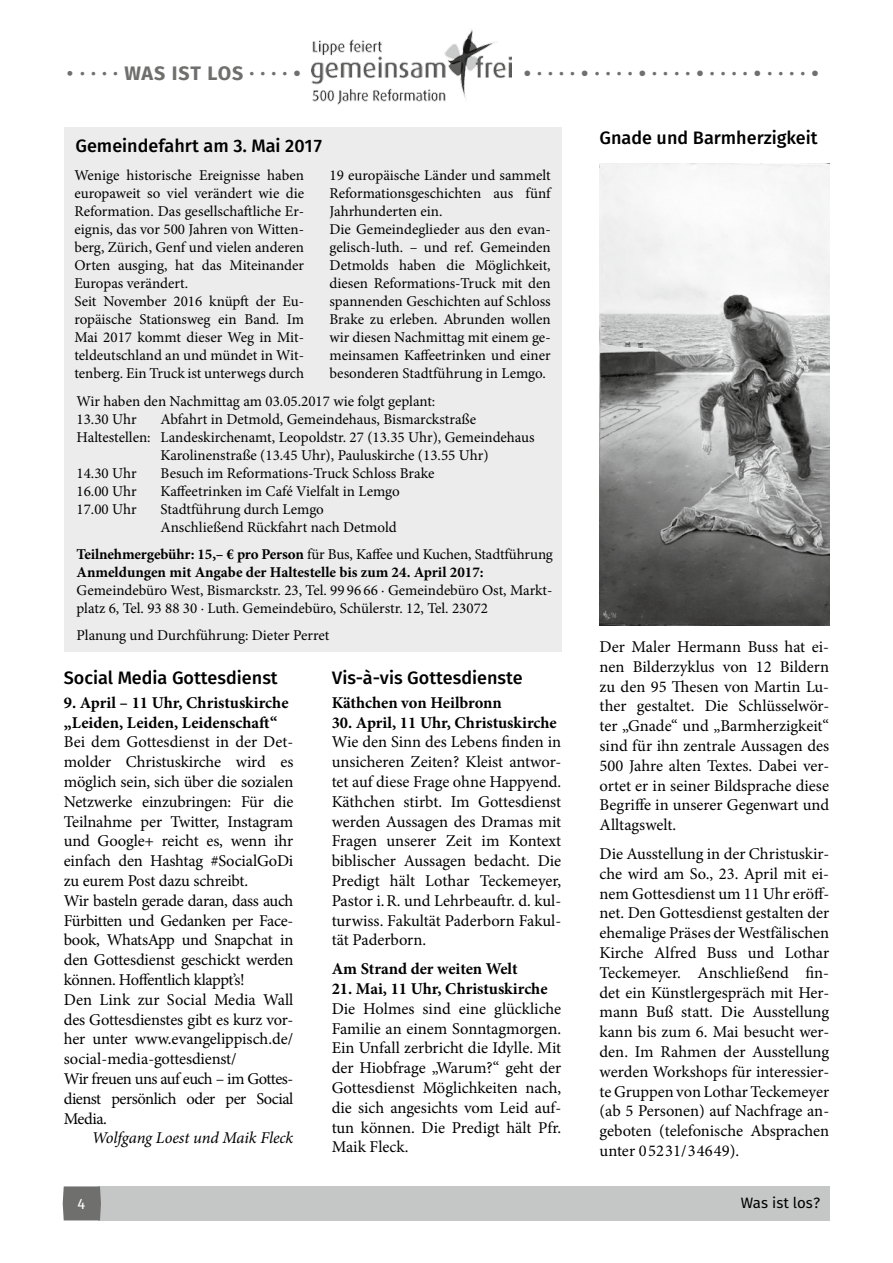
<style>
.page{position:relative;width:893px;height:1263px;background:#fff}
.page>*{position:absolute;margin:0;border:0;box-sizing:border-box;transform-origin:0 0}
.t1{font:700 19.5px "Fira Sans OT";letter-spacing:.05em;color:#6f6f6e}
.t2{font:18px "Fira Sans OT Medium";color:#000}
.t3{font:16.5px/19.8px "Minion Pro";letter-spacing:-.01em;color:#000;text-align:justify}
.t4{font:700 16.5px/19.8px "Minion Pro";color:#000}
.t5{font:italic 16.5px "Minion Pro";letter-spacing:-.01em;color:#000}
.t6{font:15px/18px "Minion Pro";color:#000}
.t7{font:700 15px/18px "Minion Pro";color:#000}
.t8{font:15px "Fira Sans OT";color:#000}
.t9{font:15px "Fira Sans OT";color:#fff}
.s1{font-weight:400}
</style>
<div class="page">
<div style="left:98px;top:1186px;width:731px;height:34px;background:#c5c6c6"></div>
<svg style="left:63px;top:1186px;width:38px;height:34px"></svg>
<div style="left:64px;top:128px;width:497px;height:524px;background:#ececed"></div>
<img style="left:311px;top:29px;width:201px;height:75px">
<img style="left:600px;top:164px;width:229px;height:461px">
<p class="t1" style="left:66px;top:59px;width:754px"><span class="s1">•</span> · · · · WAS IST LOS · · · · • · · · · • · · · · • · · · · • · · · · • · · · · • · · · · • · · · · • · · · · • · · · · •</p>
<p class="t2" style="left:75px;top:133px;width:248px">Gemeindefahrt am 3. Mai 2017</p>
<p class="t6" style="left:74px;top:167px;width:231px">Wenige historische Ereignisse haben europaweit so viel verändert wie die Reformation. Das gesellschaftliche Er&shy;eignis, das vor 500 Jahren von Witten&shy;berg, Zürich, Genf und vielen anderen Orten ausging, hat das Miteinander Europas verändert.<br>Seit November 2016 knüpft der Eu&shy;ropäische Stationsweg ein Band. Im Mai 2017 kommt dieser Weg in Mit&shy;teldeutschland an und mündet in Wit&shy;tenberg. Ein Truck ist unterwegs durch</p>
<p class="t6" style="left:330px;top:167px;width:223px">19 europäische Länder und sammelt Reformationsgeschichten aus fünf Jahrhunderten ein.<br>Die Gemeindeglieder aus den evan&shy;gelisch-luth. – und ref. Gemeinden Detmolds haben die Möglichkeit, diesen Reformations-Truck mit den spannenden Geschichten auf Schloss Brake zu erleben. Abrunden wollen wir diesen Nachmittag mit einem ge&shy;meinsamen Kaffeetrinken und einer besonderen Stadtführung in Lemgo.</p>
<p class="t6" style="left:77px;top:392px;width:360px">Wir haben den Nachmittag am 03.05.2017 wie folgt geplant:<br>13.30 Uhr</p>
<p class="t6" style="left:161px;top:410px;width:317px">Abfahrt in Detmold, Gemeindehaus, Bismarckstraße</p>
<p class="t6" style="left:77px;top:428px;width:460px">Haltestellen: Landeskirchenamt, Leopoldstr. 27 (13.35 Uhr), Gemeindehaus</p>
<p class="t6" style="left:161px;top:446px;width:329px">Karolinenstraße (13.45 Uhr), Pauluskirche (13.55 Uhr)</p>
<p class="t6" style="left:77px;top:464px;width:62px">14.30 Uhr</p>
<p class="t6" style="left:161px;top:464px;width:275px">Besuch im Reformations-Truck Schloss Brake</p>
<p class="t6" style="left:77px;top:482px;width:62px">16.00 Uhr</p>
<p class="t6" style="left:161px;top:482px;width:241px">Kaffeetrinken im Café Vielfalt in Lemgo</p>
<p class="t6" style="left:77px;top:500px;width:62px">17.00 Uhr</p>
<p class="t6" style="left:161px;top:500px;width:238px">Stadtführung durch Lemgo<br>Anschließend Rückfahrt nach Detmold</p>
<p class="t7" style="left:77px;top:545px;width:478px">Teilnehmergebühr: 15,– € pro Person <span class="s1">für Bus, Kaffee und Kuchen, Stadtführung<br></span>Anmeldungen mit Angabe der Haltestelle bis zum 24. April 2017:</p>
<p class="t6" style="left:77px;top:581px;width:477px">Gemeindebüro West, Bismarckstr. 23, Tel. 99 96 66 · Gemeindebüro Ost, Markt&shy;platz 6, Tel. 93 88 30 · Luth. Gemeindebüro, Schülerstr. 12, Tel. 23072</p>
<p class="t6" style="left:77px;top:626px;width:254px">Planung und Durchführung: Dieter Perret</p>
<p class="t2" style="left:64px;top:665px;width:215px">Social Media Gottesdienst</p>
<p class="t4" style="left:64px;top:692px;width:226px">9. April – 11 Uhr, Christuskirche „Leiden, Leiden, Leidenschaft“</p>
<p class="t3" style="left:64px;top:732px;width:231px;text-align:left">Bei dem Gottesdienst in der Det&shy;molder Christuskirche wird es möglich sein, sich über die sozialen<br>Netzwerke einzubringen: Für die<br>Teilnahme per Twitter, Instagram und Google+ reicht es, wenn ihr einfach den Hashtag #SocialGoDi zu eurem Post dazu schreibt.<br>Wir basteln gerade daran, dass auch<br>Fürbitten und Gedanken per Face&shy;book, WhatsApp und Snapchat in den Gottesdienst geschickt werden können. Hoffentlich klappt’s!<br>Den Link zur Social Media Wall des Gottesdienstes gibt es kurz vor&shy;her unter www.evangelippisch.de/ social-media-gottesdienst/<br>Wir freuen uns auf euch – im Gottes&shy;dienst persönlich oder per Social<br>Media.</p>
<p class="t5" style="left:92px;top:1127px;width:203px">Wolfgang Loest und Maik Fleck</p>
<p class="t2" style="left:332px;top:665px;width:193px">Vis-à-vis Gottesdienste</p>
<p class="t4" style="left:332px;top:692px;width:172px">Käthchen von Heilbronn</p>
<p class="t4" style="left:332px;top:712px;width:227px">30. April, 11 Uhr, Christuskirche</p>
<p class="t3" style="left:332px;top:732px;width:231px">Wie den Sinn des Lebens finden in unsicheren Zeiten? Kleist antwor&shy;tet auf diese Frage ohne Happyend.<br>Käthchen stirbt. Im Gottesdienst werden Aussagen des Dramas mit Fragen unserer Zeit im Kontext biblischer Aussagen bedacht. Die Predigt hält Lothar Teckemeyer, Pastor i.R. und Lehrbeauftr. d. kul&shy;turwiss. Fakultät Paderborn Fakul&shy;tät Paderborn.</p>
<p class="t4" style="left:332px;top:959px;width:187px">Am Strand der weiten Welt</p>
<p class="t4" style="left:332px;top:979px;width:217px">21. Mai, 11 Uhr, Christuskirche</p>
<p class="t3" style="left:332px;top:999px;width:231px">Die Holmes sind eine glückliche Familie an einem Sonntagmorgen.<br>Ein Unfall zerbricht die Idylle. Mit der Hiobfrage „Warum?“ geht der Gottesdienst Möglichkeiten nach, die sich angesichts vom Leid auf&shy;tun können. Die Predigt hält Pfr.<br>Maik Fleck.</p>
<p class="t2" style="left:600px;top:125px;width:219px">Gnade und Barmherzigkeit</p>
<p class="t3" style="left:600px;top:637px;width:231px">Der Maler Hermann Buss hat ei&shy;nen Bilderzyklus von 12 Bildern zu den 95 Thesen von Martin Lu&shy;ther gestaltet. Die Schlüsselwör&shy;ter „Gnade“ und „Barmherzigkeit“ sind für ihn zentrale Aussagen des 500 Jahre alten Textes. Dabei ver&shy;ortet er in seiner Bildsprache diese Begriffe in unserer Gegenwart und Alltagswelt.</p>
<p class="t3" style="left:600px;top:844px;width:231px">Die Ausstellung in der Christuskir&shy;che wird am So., 23. April mit ei&shy;nem Gottesdienst um 11 Uhr eröff&shy;net. Den Gottesdienst gestalten der ehemalige Präses der Westfälischen Kirche Alfred Buss und Lothar Teckemeyer. Anschließend fin&shy;det ein Künstlergespräch mit Her&shy;mann Buß statt. Die Ausstellung kann bis zum 6. Mai besucht wer&shy;den. Im Rahmen der Ausstellung werden Workshops für interessier&shy;te Gruppen von Lothar Teckemeyer (ab 5 Personen) auf Nachfrage an&shy;geboten (telefonische Absprachen unter 05231/34649).</p>
<p class="t9" style="left:78px;top:1193px;width:9px">4</p>
<p class="t8" style="left:741px;top:1192px;width:81px">Was ist los?</p>
</div>
